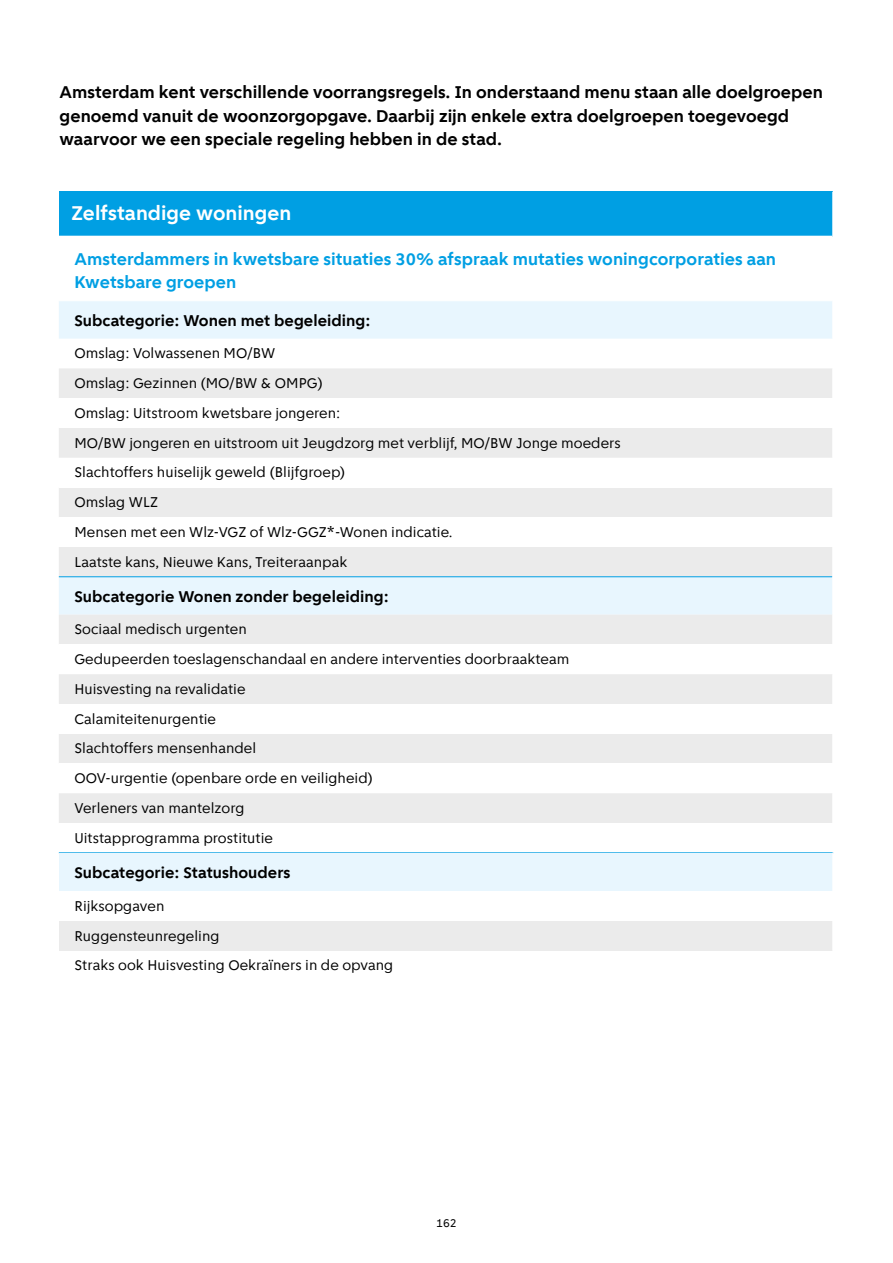
<style>
.page{position:relative;width:893px;height:1263px;background:#fff}
.page>*{position:absolute;margin:0;border:0;box-sizing:border-box;transform-origin:0 0}
.Tabelkop{font:700 21px "Amsterdam Sans";color:#fff}
.inleiding{font:700 18px/23.4px "Amsterdam Sans";color:#000}
.t1{font:700 18px/23.4px "Amsterdam Sans";color:#009fe3}
.t2{font:700 16.5px "Amsterdam Sans";color:#000}
.t3{font:15px/29.7px "Amsterdam Sans";color:#000}
.t4{font:12px "Amsterdam Sans";color:#000}
</style>
<div class="page">
<div style="left:59px;top:192px;width:774px;height:45px;background:#009fe3"></div>
<svg style="left:59px;top:301px;width:773px;height:314px;fill:#e8f6fe"></svg>
<div style="left:59px;top:368px;width:773px;height:208px;background:#ebebeb"></div>
<div style="left:59px;top:398px;width:774px;height:30px;background:#fff"></div>
<div style="left:59px;top:458px;width:774px;height:29px;background:#fff"></div>
<div style="left:59px;top:517px;width:774px;height:30px;background:#fff"></div>
<div style="left:59px;top:615px;width:773px;height:208px;background:#ebebeb"></div>
<div style="left:59px;top:644px;width:774px;height:30px;background:#fff"></div>
<div style="left:59px;top:704px;width:774px;height:30px;background:#fff"></div>
<div style="left:59px;top:763px;width:774px;height:30px;background:#fff"></div>
<hr style="left:832px;top:192px;width:1px;height:45px;background:#fff">
<hr style="left:59px;top:576px;width:773px;height:1px;background:#009fe3">
<hr style="left:59px;top:852px;width:774px;height:1px;background:#009fe3">
<hr style="left:59px;top:236px;width:773px;height:3px;background:#fff">
<div style="left:59px;top:853px;width:774px;height:38px;background:#e8f6fe"></div>
<div style="left:59px;top:921px;width:774px;height:30px;background:#ebebeb"></div>
<hr style="left:832px;top:853px;width:1px;height:38px;background:#fff">
<hr style="left:832px;top:921px;width:1px;height:30px;background:#fff">
<p class="inleiding" style="left:60px;top:81px;width:765px">Amsterdam kent verschillende voorrangsregels. In onderstaand menu staan alle doelgroepen genoemd vanuit de woonzorgopgave. Daarbij zijn enkele extra doelgroepen toegevoegd waarvoor we een speciale regeling hebben in de stad.</p>
<p class="Tabelkop" style="left:72px;top:201px;width:221px">Zelfstandige woningen</p>
<p class="t1" style="left:74px;top:247px;width:703px">Amsterdammers in kwetsbare situaties 30% afspraak mutaties woningcorporaties aan<br>Kwetsbare groepen</p>
<p class="t2" style="left:74px;top:311px;width:298px">Subcategorie: Wonen met begeleiding:</p>
<p class="t3" style="left:74px;top:339px;width:548px">Omslag: Volwassenen MO/BW<br>Omslag: Gezinnen (MO/BW &amp; OMPG)<br>Omslag: Uitstroom kwetsbare jongeren:<br>MO/BW jongeren en uitstroom uit Jeugdzorg met verblijf, MO/BW Jonge moeders Slachtoffers huiselijk geweld (Blijfgroep)<br>Omslag WLZ<br>Mensen met een Wlz-VGZ of Wlz-GGZ*-Wonen indicatie.<br>Laatste kans, Nieuwe Kans, Treiteraanpak</p>
<p class="t2" style="left:74px;top:587px;width:316px">Subcategorie Wonen zonder begeleiding:</p>
<p class="t3" style="left:74px;top:615px;width:496px">Sociaal medisch urgenten<br>Gedupeerden toeslagenschandaal en andere interventies doorbraakteam Huisvesting na revalidatie<br>Calamiteitenurgentie<br>Slachtoffers mensenhandel<br>OOV-urgentie (openbare orde en veiligheid)<br>Verleners van mantelzorg<br>Uitstapprogramma prostitutie</p>
<p class="t2" style="left:74px;top:863px;width:218px">Subcategorie: Statushouders</p>
<p class="t3" style="left:74px;top:891px;width:320px">Rijksopgaven<br>Ruggensteunregeling<br>Straks ook Huisvesting Oekraïners in de opvang</p>
<p class="t4" style="left:436px;top:1216px;width:22px">162</p>
</div>
